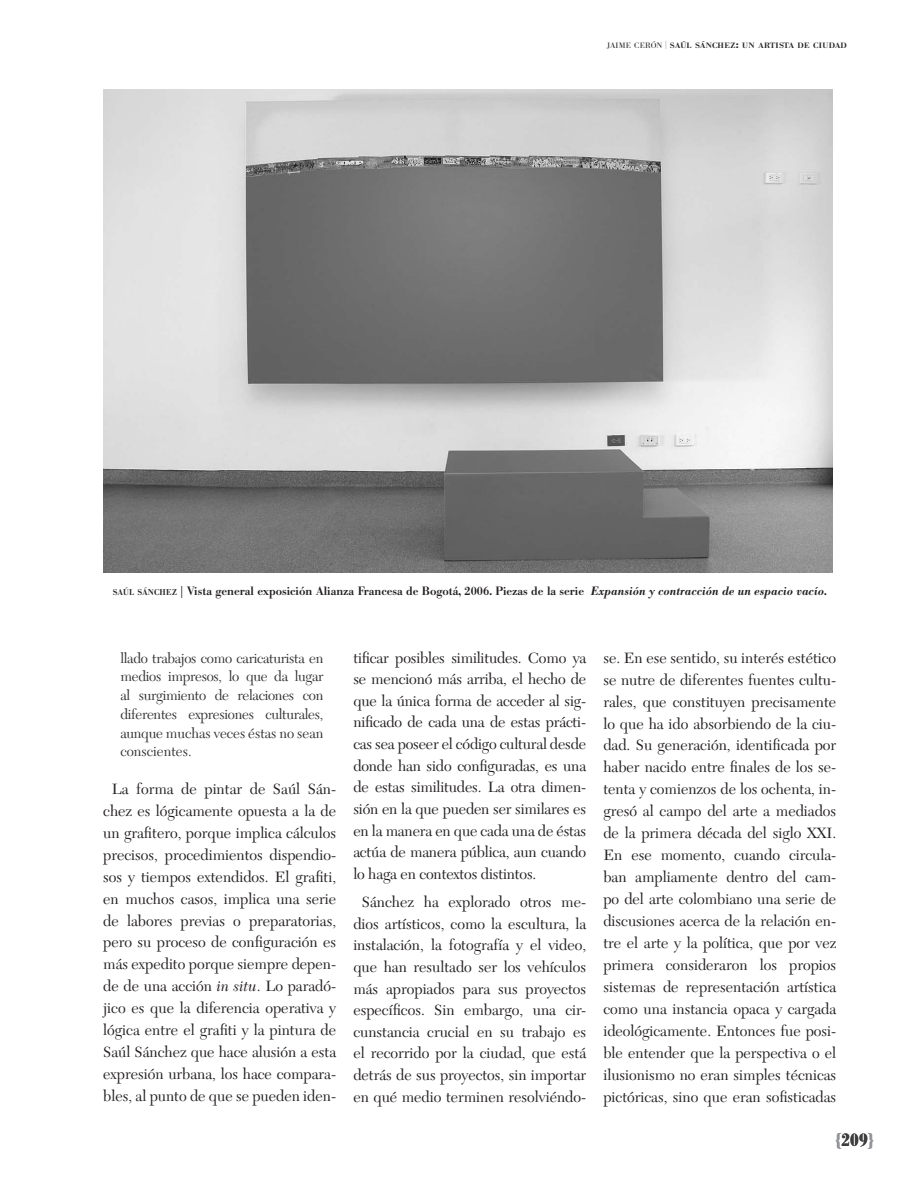
<style>
.page{position:relative;width:915px;height:1191px;background:#fff}
.page>*{position:absolute;margin:0;border:0;box-sizing:border-box;transform-origin:0 0}
.t1{font:700 condensed 18px "Bodoni BE";color:#3e3e3f}
.t2{font:15.6px/21.9px "New Caledonia";color:#231f20;text-align:center}
.t3{font:14.55px/18.8px "New Caledonia";color:#333233;text-align:justify}
.t4{font:500 12px "Bodoni BE";color:#231f20}
.t5{font:500 7.8px "Bodoni BE";color:#231f20;scale:1.09 1}
.s1{font-weight:300}
.s2{font-weight:300;font-size:8.25px}
.s3{font-size:11.1px}
.s4{font-size:8.4px}
.s5{font-style:italic}
.s6{color:#939598}
</style>
<div class="page">
<img style="left:103px;top:89px;width:729px;height:483px">
<p class="t5" style="left:606px;top:41px;width:221px"><span class="s1">JAIME CERÓN</span> <span class="s2">|</span> SAÚL SÁNCHEZ<span class="s3">:</span> UN ARTISTA DE CIUDAD</p>
<p class="t4" style="left:113px;top:584px;width:715px"><span class="s4">SAÚL SÁNCHEZ</span> | Vista general exposición Alianza Francesa de Bogotá, 2006. Piezas de la serie <span class="s5">Expansión y contracción de un espacio vacío</span>.</p>
<p class="t3" style="left:120px;top:649px;width:204px">llado trabajos como caricaturista en medios impresos, lo que da lugar al surgimiento de relaciones con diferentes expresiones culturales, aunque muchas veces éstas no sean conscientes.</p>
<p class="t2" style="left:103px;top:778px;width:234px">La forma de pintar de Saúl Sán&shy;chez es lógicamente opuesta a la de un grafitero, porque implica cálculos precisos, procedimientos dispendio&shy;sos y tiempos extendidos. El grafiti, en muchos casos, implica una serie de labores previas o preparatorias, pero su proceso de configuración es más expedito porque siempre depen&shy;de de una acción <span class="s5">in situ</span>. Lo paradó&shy;jico es que la diferencia operativa y lógica entre el grafiti y la pintura de Saúl Sánchez que hace alusión a esta expresión urbana, los hace compara&shy;bles, al punto de que se pueden iden-</p>
<p class="t2" style="left:353px;top:647px;width:234px;text-align:justify">tificar posibles similitudes. Como ya se mencionó más arriba, el hecho de que la única forma de acceder al sig&shy;nificado de cada una de estas prácti&shy;cas sea poseer el código cultural desde donde han sido configuradas, es una de estas similitudes. La otra dimen&shy;sión en la que pueden ser similares es en la manera en que cada una de éstas actúa de manera pública, aun cuando lo haga en contextos distintos.</p>
<p class="t2" style="left:353px;top:891px;width:234px">Sánchez ha explorado otros me&shy;dios artísticos, como la escultura, la instalación, la fotografía y el video, que han resultado ser los vehículos más apropiados para sus proyectos específicos. Sin embargo, una cir&shy;cunstancia crucial en su trabajo es el recorrido por la ciudad, que está detrás de sus proyectos, sin importar en qué medio terminen resolviéndo-</p>
<p class="t2" style="left:603px;top:647px;width:234px;text-align:justify">se. En ese sentido, su interés estético se nutre de diferentes fuentes cultu&shy;rales, que constituyen precisamente lo que ha ido absorbiendo de la ciu&shy;dad. Su generación, identificada por haber nacido entre finales de los se&shy;tenta y comienzos de los ochenta, in&shy;gresó al campo del arte a mediados de la primera década del siglo XXI.<br>En ese momento, cuando circula&shy;ban ampliamente dentro del cam&shy;po del arte colombiano una serie de discusiones acerca de la relación en&shy;tre el arte y la política, que por vez primera consideraron los propios sistemas de representación artística como una instancia opaca y cargada ideológicamente. Entonces fue posi&shy;ble entender que la perspectiva o el ilusionismo no eran simples técnicas pictóricas, sino que eran sofisticadas</p>
<p class="t1" style="left:834px;top:1129px;width:40px"><span class="s6">{</span>209<span class="s6">}</span></p>
</div>
